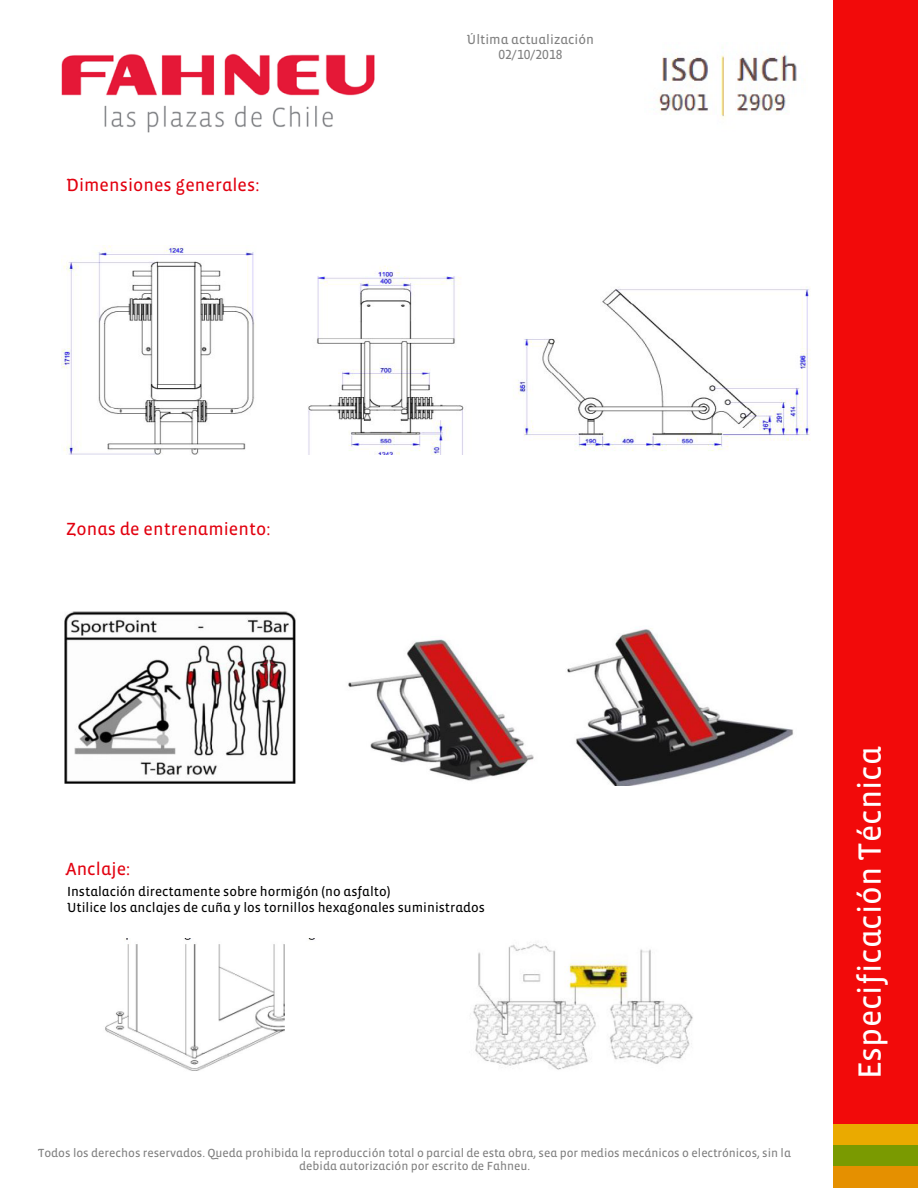
<style>
.page{position:relative;width:918px;height:1188px;background:#fff}
.page>*{position:absolute;margin:0;border:0;box-sizing:border-box;transform-origin:0 0}
.t1{font:37.5px "Vista Sans Alt Reg";color:#fdfdfd}
.t2{font:33px "Vista Sans Alt Reg";color:#fff}
.t3{font:18px "Vista Sans Alt Reg";letter-spacing:.005em;color:#e2000f}
.t4{font:13.5px/16.2px "Vista Sans Alt Reg";color:#000}
.t5{font:13.5px/14.4px "Vista Sans Alt Reg";color:#808080;text-align:center}
.t6{font:12px/12.8px "Vista Sans Alt Reg";color:#808080;text-align:center}
</style>
<div class="page">
<img style="left:653px;top:47px;width:152px;height:72px">
<div style="left:833px;top:0;width:85px;height:1124px;background:#f20a0a"></div>
<div style="left:833px;top:1124px;width:85px;height:21px;background:#eaaa00"></div>
<div style="left:833px;top:1146px;width:85px;height:21px;background:#7a9a01"></div>
<div style="left:833px;top:1167px;width:85px;height:21px;background:#e59000"></div>
<img style="left:61px;top:53px;width:314px;height:80px">
<img style="left:105px;top:939px;width:588px;height:132px">
<img style="left:62px;top:245px;width:749px;height:209px">
<img style="left:64px;top:611px;width:730px;height:174px">
<h3 class="t3" style="left:66px;top:176px;width:195px">Dimensiones generales:</h3>
<p class="t5" style="left:467px;top:33px;width:129px">Última actualización<br>02/10/2018</p>
<h3 class="t3" style="left:66px;top:520px;width:206px">Zonas de entrenamiento:</h3>
<h3 class="t3" style="left:66px;top:860px;width:66px">Anclaje:</h3>
<p class="t4" style="left:67px;top:884px;width:419px">Instalación directamente sobre hormigón (no asfalto)<br>Utilice los anclajes de cuña y los tornillos hexagonales suministrados</p>
<p class="t6" style="left:38px;top:1147px;width:754px">Todos los derechos reservados. Queda prohibida la reproducción total o parcial de esta obra, sea por medios mecánicos o electrónicos, sin la debida autorización por escrito de Fahneu.</p>
<h1 class="t1" style="left:853px;top:1101px;width:426px;rotate:-90deg">Especificacionestécnicas</h1>
<h2 class="t2" style="left:853px;top:1079px;width:335px;rotate:-90deg">Especificación Técnica</h2>
</div>
